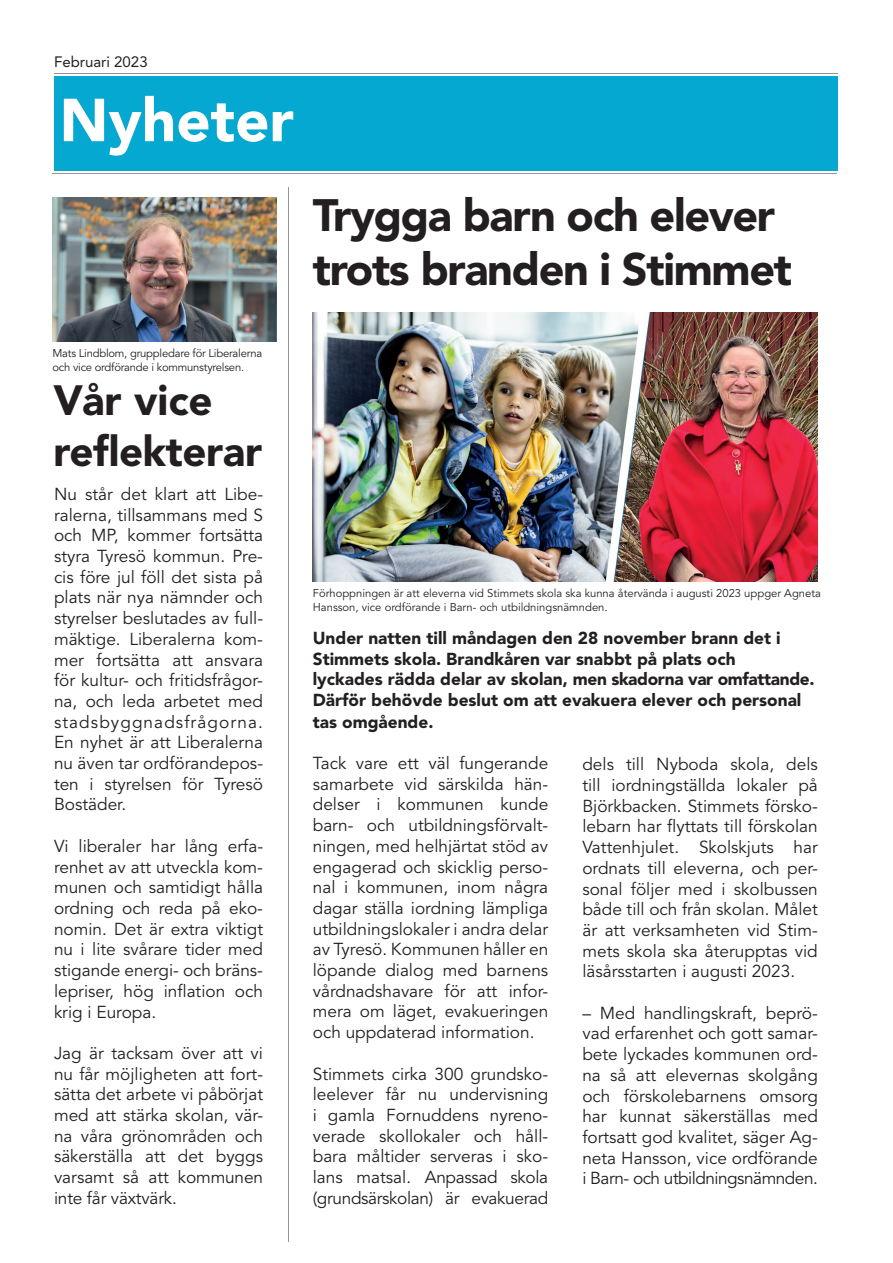
<style>
.page{position:relative;width:893px;height:1263px;background:#fff}
.page>*{position:absolute;margin:0;border:0;box-sizing:border-box;transform-origin:0 0}
.t1{font:900 60px "Avenir LT Std";color:#fff}
.t2{font:900 45px/54px "Avenir LT Std";letter-spacing:-.03em;color:#231f20}
.t3{font:900 42px/50.4px "Avenir LT Std";letter-spacing:-.01em;color:#231f20}
.t4{font:17.25px/20.7px "Avenir LT Std";color:#231f20;text-align:justify}
.t5{font:900 17.25px/20.9px "Avenir LT Std";color:#231f20}
.t6{font:15px "Avenir LT Std";color:#231f20}
.t7{font:11.25px/13.5px "Avenir LT Std";color:#231f20}
.t8{font:11.25px/13.5px "Avenir LT Std";letter-spacing:-.02em;color:#231f20}
</style>
<div class="page">
<hr style="left:54px;top:73px;width:783px;height:1px;background:#939598">
<hr style="left:52px;top:173px;width:785px;height:1px;background:#939598">
<div style="left:54px;top:76px;width:783px;height:94px;background:#05a8d0"></div>
<hr style="left:288px;top:187px;width:1px;height:1055px;background:#939598">
<img style="left:52px;top:197px;width:224px;height:145px">
<img style="left:313px;top:313px;width:505px;height:268px">
<p class="t6" style="left:54px;top:53px;width:95px">Februari 2023</p>
<h1 class="t1" style="left:60px;top:84px;width:236px">Nyheter</h1>
<h2 class="t2" style="left:313px;top:188px;width:481px">Trygga barn och elever trots branden i Stimmet</h2>
<p class="t8" style="left:52px;top:347px;width:211px">Mats Lindblom, gruppledare för Liberalerna och vice ordförande i kommunstyrelsen.</p>
<h3 class="t3" style="left:54px;top:375px;width:210px">Vår vice reflekterar</h3>
<p class="t4" style="left:54px;top:484px;width:211px">Nu står det klart att Libe&shy;ralerna, tillsammans med S och MP, kommer fortsätta styra Tyresö kommun. Pre&shy;cis före jul föll det sista på plats när nya nämnder och styrelser beslutades av full&shy;mäktige. Liberalerna kom&shy;mer fortsätta att ansvara för kultur- och fritidsfrågor&shy;na, och leda arbetet med stadsbyggnadsfrågorna.<br>En nyhet är att Liberalerna nu även tar ordförandepos&shy;ten i styrelsen för Tyresö Bostäder.</p>
<p class="t4" style="left:54px;top:836px;width:211px">Vi liberaler har lång erfa&shy;renhet av att utveckla kom&shy;munen och samtidigt hålla ordning och reda på eko&shy;nomin. Det är extra viktigt nu i lite svårare tider med stigande energi- och bräns&shy;lepriser, hög inflation och krig i Europa.</p>
<p class="t4" style="left:54px;top:1043px;width:211px">Jag är tacksam över att vi nu får möjligheten att fort&shy;sätta det arbete vi påbörjat med att stärka skolan, vär&shy;na våra grönområden och säkerställa att det byggs varsamt så att kommunen inte får växtvärk.</p>
<p class="t7" style="left:313px;top:587px;width:510px">Förhoppningen är att eleverna vid Stimmets skola ska kunna återvända i augusti 2023 uppger Agneta<br>Hansson, vice ordförande i Barn- och utbildningsnämnden.</p>
<p class="t5" style="left:313px;top:627px;width:503px">Under natten till måndagen den 28 november brann det i Stimmets skola. Brandkåren var snabbt på plats och<br>lyckades rädda delar av skolan, men skadorna var omfattande.<br>Därför behövde beslut om att evakuera elever och personal tas omgående.</p>
<p class="t4" style="left:313px;top:753px;width:237px">Tack vare ett väl fungerande samarbete vid särskilda hän&shy;delser i kommunen kunde barn- och utbildningsförvalt&shy;ningen, med helhjärtat stöd av engagerad och skicklig perso&shy;nal i kommunen, inom några dagar ställa iordning lämpliga utbildningslokaler i andra delar av Tyresö. Kommunen håller en löpande dialog med barnens vårdnadshavare för att infor&shy;mera om läget, evakueringen och uppdaterad information.</p>
<p class="t4" style="left:313px;top:1064px;width:237px">Stimmets cirka 300 grundsko&shy;leelever får nu undervisning i gamla Fornuddens nyreno&shy;verade skollokaler och håll&shy;bara måltider serveras i sko&shy;lans matsal. Anpassad skola (grundsärskolan) är evakuerad</p>
<p class="t4" style="left:582px;top:754px;width:237px">dels till Nyboda skola, dels till iordningställda lokaler på Björkbacken. Stimmets försko&shy;lebarn har flyttats till förskolan Vattenhjulet. Skolskjuts har ordnats till eleverna, och per&shy;sonal följer med i skolbussen både till och från skolan. Målet är att verksamheten vid Stim&shy;mets skola ska återupptas vid läsårsstarten i augusti 2023.</p>
<p class="t4" style="left:582px;top:1003px;width:237px">– Med handlingskraft, beprö&shy;vad erfarenhet och gott samar&shy;bete lyckades kommunen ord&shy;na så att elevernas skolgång och förskolebarnens omsorg har kunnat säkerställas med fortsatt god kvalitet, säger Ag&shy;neta Hansson, vice ordförande i Barn- och utbildningsnämnden.</p>
</div>
